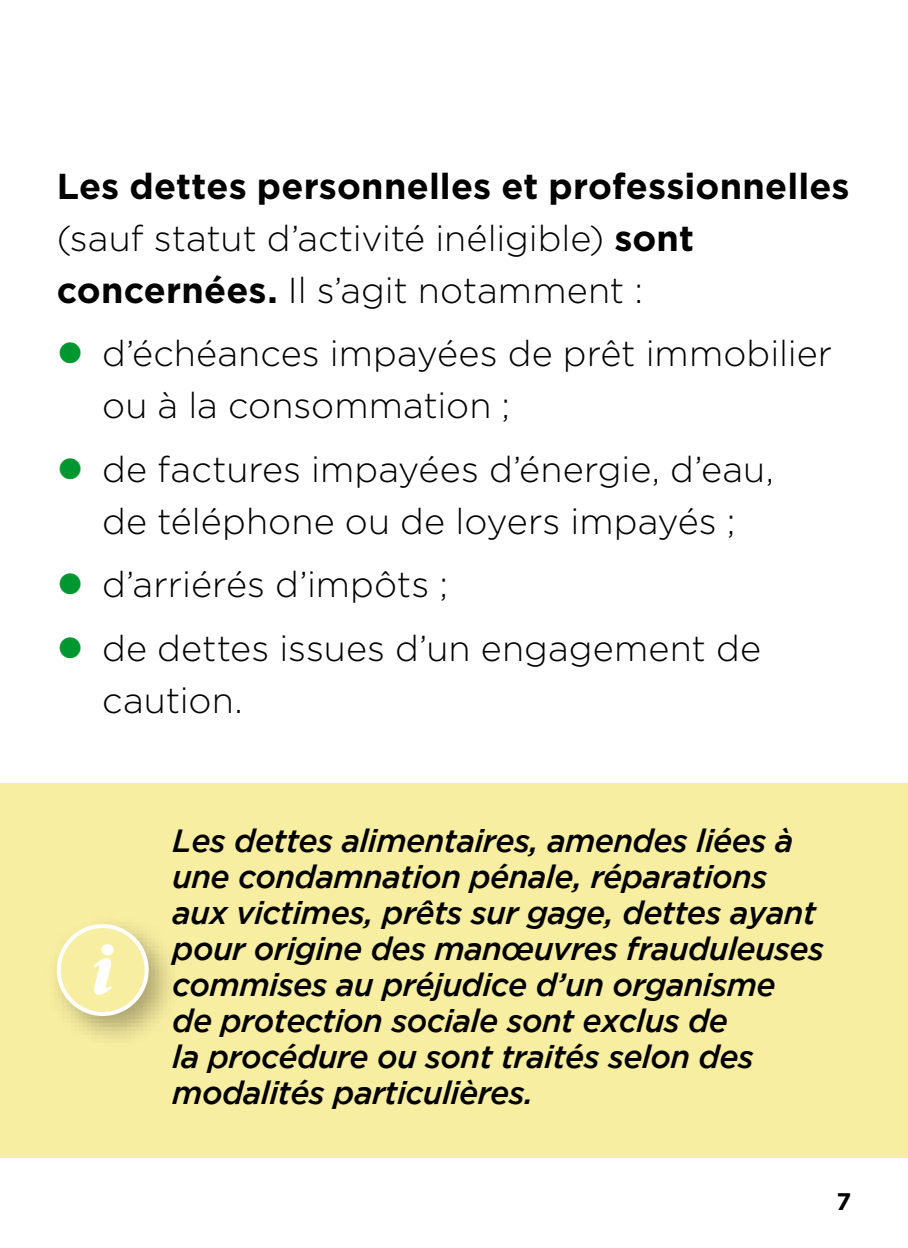
<style>
.page{position:relative;width:908px;height:1248px;background:#fff}
.page>*{position:absolute;margin:0;border:0;box-sizing:border-box;transform-origin:0 0}
.Texte_puces{font:300 36px/52px "Gotham";letter-spacing:.005em;color:#000}
.Texte_puces-2{font:700 36px/52px "Gotham";letter-spacing:.005em;color:#000}
.info_texte{font:italic 500 32px/36px "Gotham";letter-spacing:-.02em;color:#000}
.t1{font:700 24px "Gotham";color:#000}
.s1{font-weight:300}
</style>
<div class="page">
<div style="left:0;top:782px;width:907px;height:375px;background:#f8eea1"></div>
<div style="left:47px;top:914px;width:136px;height:136px;background:#000;opacity:.3"></div>
<div style="left:59px;top:926px;width:88px;height:87px;background:#f8eea1;border-radius:50%"></div>
<div style="left:57px;top:924px;width:92px;height:91px;border:4px solid #fff;border-radius:50%"></div>
<svg style="left:93px;top:944px;width:20px;height:50px"></svg>
<p class="Texte_puces-2" style="left:57px;top:160px;width:794px">Les dettes personnelles et professionnelles <span class="s1">(sauf statut d’activité inéligible)</span> sont concernées. <span class="s1">Il s’agit notamment :</span></p>
<p class="Texte_puces" style="left:102px;top:327px;width:731px">d’échéances impayées de prêt immobilier ou à la consommation ;</p>
<p class="Texte_puces" style="left:102px;top:442px;width:673px">de factures impayées d’énergie, d’eau, de téléphone ou de loyers impayés ;</p>
<p class="Texte_puces" style="left:102px;top:557px;width:347px">d’arriérés d’impôts ;</p>
<p class="Texte_puces" style="left:102px;top:621px;width:660px">de dettes issues d’un engagement de caution.</p>
<p class="info_texte" style="left:172px;top:822px;width:653px">Les dettes alimentaires, amendes liées à une condamnation pénale, réparations aux victimes, prêts sur gage, dettes ayant pour origine des manœuvres frauduleuses commises au préjudice d’un organisme<br>de protection sociale sont exclus de<br>la procédure ou sont traités selon des modalités particulières.</p>
<p class="t1" style="left:836px;top:1185px;width:16px">7</p>
</div>
